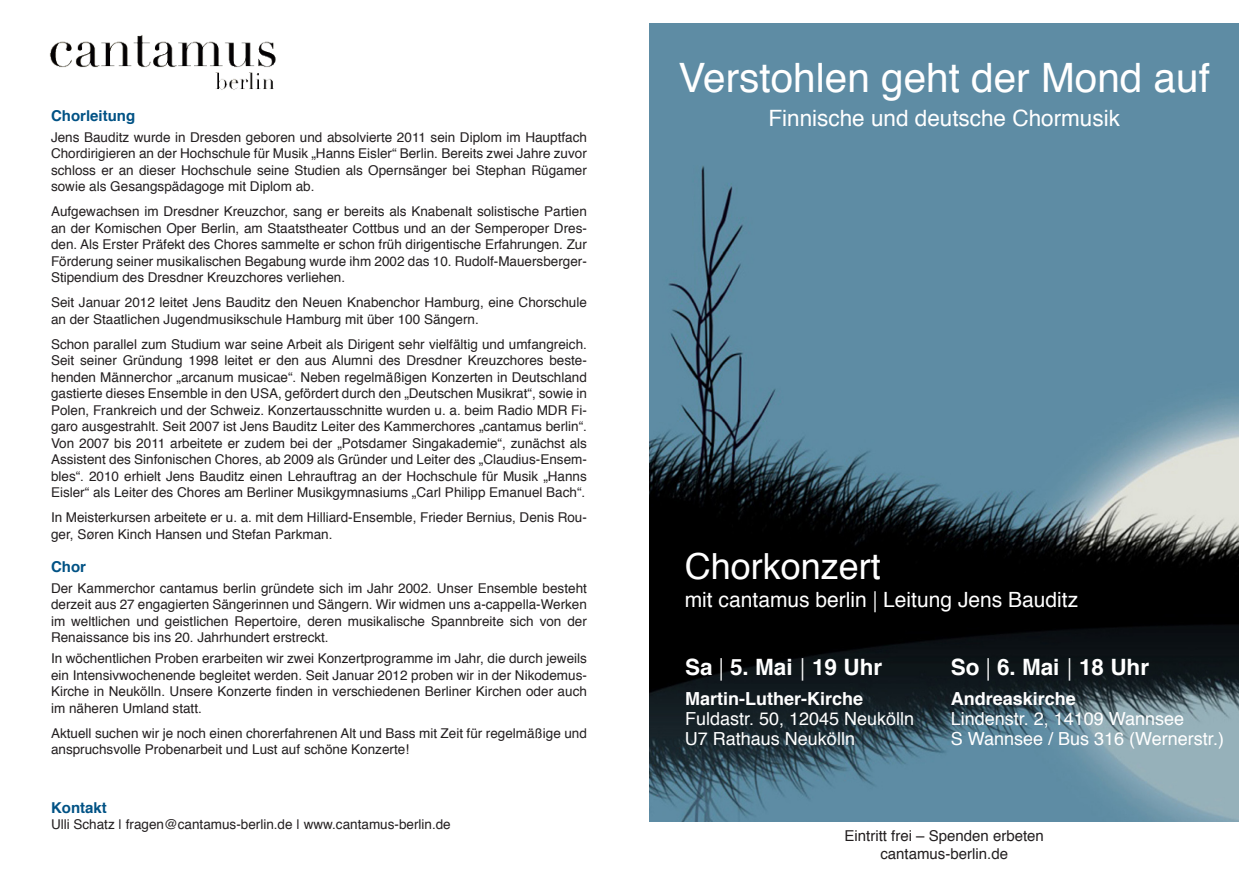
<style>
.page{position:relative;width:1259px;height:893px;background:#fff}
.page>*{position:absolute;margin:0;border:0;box-sizing:border-box;transform-origin:0 0}
.t1{font:40.5px "Helvetica";color:#fff}
.t2{font:36px "Helvetica";color:#fff}
.t3{font:22.5px "Helvetica";color:#fff}
.t4{font:700 22.5px "Helvetica";color:#fff}
.t5{font:21px "Helvetica";color:#fff}
.t6{font:18px "Helvetica";color:#fff}
.t7{font:700 18px "Helvetica";color:#fff}
.t8{font:15px "Helvetica";color:#231f20}
.News_Gothic_copy{font:700 15px "Helvetica";color:#005285}
.News_Gothic_copy-2{font:13.5px/16.5px "Helvetica";color:#231f20;text-align:justify}
.s1{font-weight:300}
</style>
<div class="page">
<img style="left:49px;top:35px;width:227px;height:55px">
<img style="left:649px;top:23px;width:589px;height:798px">
<p class="News_Gothic_copy" style="left:51px;top:103px;width:86px">Chorleitung</p>
<p class="News_Gothic_copy-2" style="left:51px;top:129px;width:537px">Jens Bauditz wurde in Dresden geboren und absolvierte 2011 sein Diplom im Hauptfach Chordirigieren an der Hochschule für Musik „Hanns Eisler“ Berlin. Bereits zwei Jahre zuvor schloss er an dieser Hochschule seine Studien als Opernsänger bei Stephan Rügamer sowie als Gesangspädagoge mit Diplom ab.</p>
<p class="News_Gothic_copy-2" style="left:51px;top:203px;width:537px">Aufgewachsen im Dresdner Kreuzchor, sang er bereits als Knabenalt solistische Partien an der Komischen Oper Berlin, am Staatstheater Cottbus und an der Semperoper Dres&shy;den. Als Erster Präfekt des Chores sammelte er schon früh dirigentische Erfahrungen. Zur Förderung seiner musikalischen Begabung wurde ihm 2002 das 10. Rudolf-Mauersberger-Stipendium des Dresdner Kreuzchores verliehen.</p>
<p class="News_Gothic_copy-2" style="left:51px;top:294px;width:537px">Seit Januar 2012 leitet Jens Bauditz den Neuen Knabenchor Hamburg, eine Chorschule an der Staatlichen Jugendmusikschule Hamburg mit über 100 Sängern.</p>
<p class="News_Gothic_copy-2" style="left:51px;top:336px;width:537px">Schon parallel zum Studium war seine Arbeit als Dirigent sehr vielfältig und umfangreich.<br>Seit seiner Gründung 1998 leitet er den aus Alumni des Dresdner Kreuzchores beste&shy;henden Männerchor „arcanum musicae“. Neben regelmäßigen Konzerten in Deutschland gastierte dieses Ensemble in den USA, gefördert durch den „Deutschen Musikrat“, sowie in Polen, Frankreich und der Schweiz. Konzertausschnitte wurden u. a. beim Radio MDR Fi&shy;garo ausgestrahlt. Seit 2007 ist Jens Bauditz Leiter des Kammerchores „cantamus berlin“.<br>Von 2007 bis 2011 arbeitete er zudem bei der „Potsdamer Singakademie“, zunächst als Assistent des Sinfonischen Chores, ab 2009 als Gründer und Leiter des „Claudius-Ensem&shy;bles“. 2010 erhielt Jens Bauditz einen Lehrauftrag an der Hochschule für Musik „Hanns Eisler“ als Leiter des Chores am Berliner Musikgymnasiums „Carl Philipp Emanuel Bach“.</p>
<p class="News_Gothic_copy-2" style="left:51px;top:509px;width:537px">In Meisterkursen arbeitete er u. a. mit dem Hilliard-Ensemble, Frieder Bernius, Denis Rou&shy;ger, Søren Kinch Hansen und Stefan Parkman.</p>
<p class="News_Gothic_copy" style="left:51px;top:555px;width:36px">Chor</p>
<p class="News_Gothic_copy-2" style="left:51px;top:580px;width:537px">Der Kammerchor cantamus berlin gründete sich im Jahr 2002. Unser Ensemble besteht derzeit aus 27 engagierten Sängerinnen und Sängern. Wir widmen uns a-cappella-Werken im weltlichen und geistlichen Repertoire, deren musikalische Spannbreite sich von der Renaissance bis ins 20. Jahrhundert erstreckt.</p>
<p class="News_Gothic_copy-2" style="left:51px;top:650px;width:537px">In wöchentlichen Proben erarbeiten wir zwei Konzertprogramme im Jahr, die durch jeweils ein Intensivwochenende begleitet werden. Seit Januar 2012 proben wir in der Nikodemus-Kirche in Neukölln. Unsere Konzerte finden in verschiedenen Berliner Kirchen oder auch im näheren Umland statt.</p>
<p class="News_Gothic_copy-2" style="left:51px;top:725px;width:537px">Aktuell suchen wir je noch einen chorerfahrenen Alt und Bass mit Zeit für regelmäßige und anspruchsvolle Probenarbeit und Lust auf schöne Konzerte!</p>
<p class="News_Gothic_copy" style="left:51px;top:795px;width:57px">Kontakt</p>
<p class="News_Gothic_copy-2" style="left:51px;top:816px;width:401px">Ulli Schatz | fragen@cantamus-berlin.de | www.cantamus-berlin.de</p>
<p class="t1" style="left:678px;top:47px;width:533px">Verstohlen geht der Mond auf</p>
<p class="t3" style="left:768px;top:101px;width:353px">Finnische und deutsche Chormusik</p>
<p class="t2" style="left:685px;top:538px;width:198px">Chorkonzert</p>
<p class="t5" style="left:685px;top:583px;width:395px">mit cantamus berlin <span class="s1">|</span> Leitung Jens Bauditz</p>
<p class="t4" style="left:685px;top:648px;width:199px">Sa <span class="s1">|</span> 5. Mai <span class="s1">|</span> 19 Uhr</p>
<p class="t7" style="left:685px;top:684px;width:180px">Martin-Luther-Kirche</p>
<p class="t6" style="left:685px;top:705px;width:231px">Fuldastr. 50, 12045 Neukölln</p>
<p class="t6" style="left:685px;top:725px;width:172px">U7 Rathaus Neukölln</p>
<p class="t4" style="left:950px;top:648px;width:200px">So <span class="s1">|</span> 6. Mai <span class="s1">|</span> 18 Uhr</p>
<p class="t7" style="left:950px;top:684px;width:127px">Andreaskirche</p>
<p class="t6" style="left:950px;top:705px;width:235px">Lindenstr. 2, 14109 Wannsee</p>
<p class="t6" style="left:950px;top:725px;width:275px">S Wannsee / Bus 316 (Wernerstr.)</p>
<p class="t8" style="left:844px;top:824px;width:201px">Eintritt frei – Spenden erbeten</p>
<p class="t8" style="left:880px;top:842px;width:129px">cantamus-berlin.de</p>
</div>
